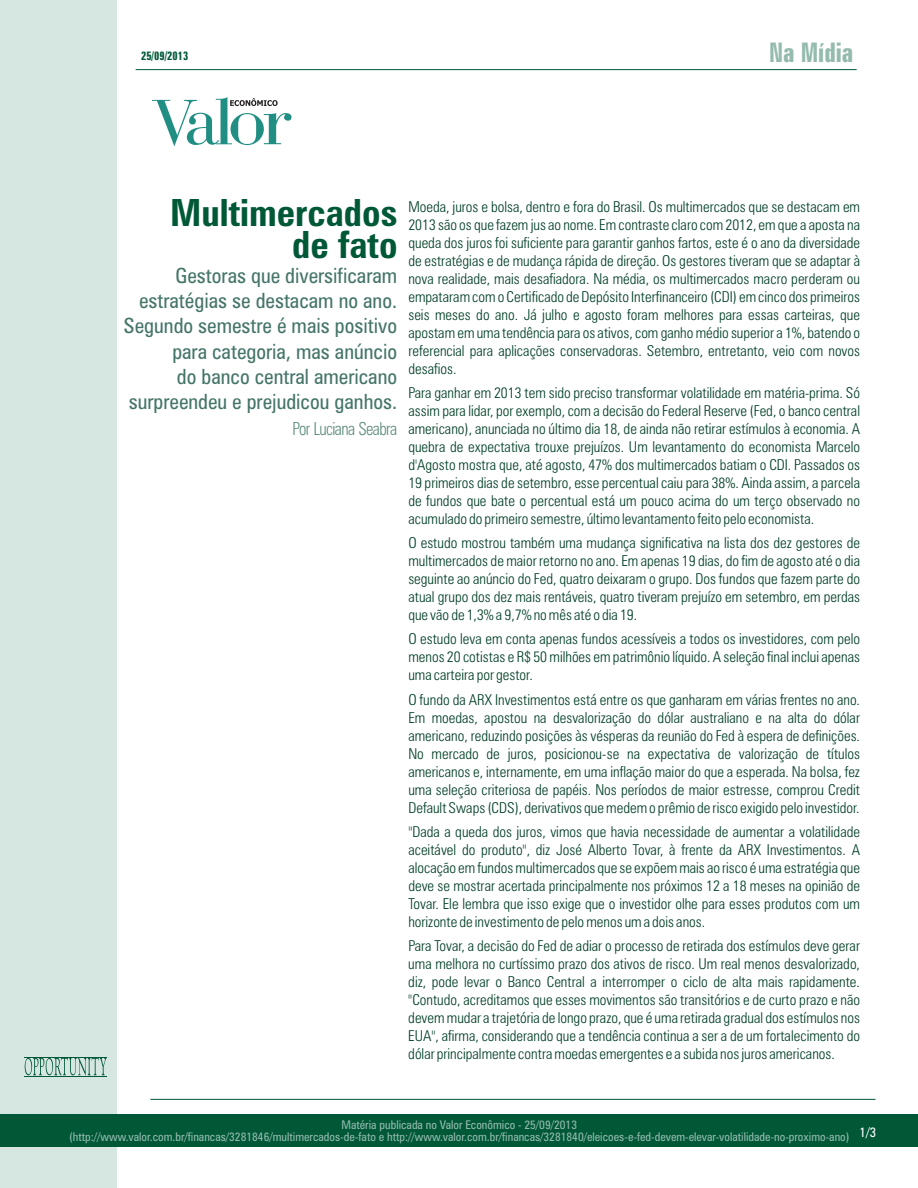
<style>
.page{position:relative;width:918px;height:1188px;background:#fff}
.page>*{position:absolute;margin:0;border:0;box-sizing:border-box;transform-origin:0 0}
.t1{font:700 condensed 37.5px/32.2px "Zurich BT";color:#005837;text-align:right}
.t2{font:700 extra-condensed 27px "Zurich BT";color:#95bbaf}
.t3{font:condensed 21px/25.2px "Zurich BT";color:#457569;text-align:right}
.t4{font:300 condensed 18px "Zurich BT";letter-spacing:-.035em;color:#5e8d7b;scale:.93 1}
.t5{font:300 condensed 15px/18px "Zurich BT";color:#003f25;text-align:justify}
.t6{font:condensed 13.5px "Zurich BT";color:#fff}
.t7{font:condensed 12px/11.4px "Zurich BT";color:#95bbaf;text-align:center}
.t8{font:700 extra-condensed 12px "Zurich BT";color:#005837}
</style>
<div class="page">
<div style="left:0;top:0;width:117px;height:1188px;background:#d6e6e1"></div>
<hr style="left:136px;top:69px;width:721px;height:1px;background:#005837">
<div style="left:0;top:1114px;width:918px;height:33px;background:#005837"></div>
<hr style="left:24px;top:1057px;width:82px;height:1px;background:#005837">
<hr style="left:24px;top:1076px;width:82px;height:1px;background:#005837">
<svg style="left:25px;top:1058px;width:81px;height:18px"></svg>
<hr style="left:150px;top:1099px;width:725px;height:1px;background:#005837">
<svg style="left:152px;top:97px;width:140px;height:49px"></svg>
<p class="t8" style="left:141px;top:51px;width:49px">25/09/2013</p>
<h2 class="t2" style="left:769px;top:41px;width:86px">Na Mídia</h2>
<h1 class="t1" style="left:170px;top:200px;width:229px">Multimercados de fato</h1>
<h3 class="t3" style="left:124px;top:265px;width:275px">Gestoras que diversificaram estratégias se destacam no ano.<br>Segundo semestre é mais positivo para categoria, mas anúncio<br>do banco central americano surpreendeu e prejudicou ganhos.</h3>
<p class="t4" style="left:293px;top:421px;width:114px">Por Luciana Seabra</p>
<p class="t5" style="left:408px;top:199px;width:453px">Moeda, juros e bolsa, dentro e fora do Brasil. Os multimercados que se destacam em 2013 são os que fazem jus ao nome. Em contraste claro com 2012, em que a aposta na queda dos juros foi suficiente para garantir ganhos fartos, este é o ano da diversidade de estratégias e de mudança rápida de direção. Os gestores tiveram que se adaptar à nova realidade, mais desafiadora. Na média, os multimercados macro perderam ou empataram com o Certificado de Depósito Interfinanceiro (CDI) em cinco dos primeiros seis meses do ano. Já julho e agosto foram melhores para essas carteiras, que apostam em uma tendência para os ativos, com ganho médio superior a 1%, batendo o referencial para aplicações conservadoras. Setembro, entretanto, veio com novos desafios.</p>
<p class="t5" style="left:408px;top:385px;width:453px">Para ganhar em 2013 tem sido preciso transformar volatilidade em matéria-prima. Só assim para lidar, por exemplo, com a decisão do Federal Reserve (Fed, o banco central americano), anunciada no último dia 18, de ainda não retirar estímulos à economia. A quebra de expectativa trouxe prejuízos. Um levantamento do economista Marcelo d'Agosto mostra que, até agosto, 47% dos multimercados batiam o CDI. Passados os 19 primeiros dias de setembro, esse percentual caiu para 38%. Ainda assim, a parcela de fundos que bate o percentual está um pouco acima do um terço observado no acumulado do primeiro semestre, último levantamento feito pelo economista.</p>
<p class="t5" style="left:408px;top:535px;width:453px">O estudo mostrou também uma mudança significativa na lista dos dez gestores de multimercados de maior retorno no ano. Em apenas 19 dias, do fim de agosto até o dia seguinte ao anúncio do Fed, quatro deixaram o grupo. Dos fundos que fazem parte do atual grupo dos dez mais rentáveis, quatro tiveram prejuízo em setembro, em perdas que vão de 1,3% a 9,7% no mês até o dia 19.</p>
<p class="t5" style="left:408px;top:632px;width:453px">O estudo leva em conta apenas fundos acessíveis a todos os investidores, com pelo menos 20 cotistas e R$ 50 milhões em patrimônio líquido. A seleção final inclui apenas uma carteira por gestor.</p>
<p class="t5" style="left:408px;top:692px;width:453px">O fundo da ARX Investimentos está entre os que ganharam em várias frentes no ano.<br>Em moedas, apostou na desvalorização do dólar australiano e na alta do dólar americano, reduzindo posições às vésperas da reunião do Fed à espera de definições.<br>No mercado de juros, posicionou-se na expectativa de valorização de títulos americanos e, internamente, em uma inflação maior do que a esperada. Na bolsa, fez uma seleção criteriosa de papéis. Nos períodos de maior estresse, comprou Credit Default Swaps (CDS), derivativos que medem o prêmio de risco exigido pelo investidor.</p>
<p class="t5" style="left:408px;top:824px;width:453px">"Dada a queda dos juros, vimos que havia necessidade de aumentar a volatilidade aceitável do produto", diz José Alberto Tovar, à frente da ARX Investimentos. A alocação em fundos multimercados que se expõem mais ao risco é uma estratégia que deve se mostrar acertada principalmente nos próximos 12 a 18 meses na opinião de Tovar. Ele lembra que isso exige que o investidor olhe para esses produtos com um horizonte de investimento de pelo menos um a dois anos.</p>
<p class="t5" style="left:408px;top:938px;width:453px">Para Tovar, a decisão do Fed de adiar o processo de retirada dos estímulos deve gerar uma melhora no curtíssimo prazo dos ativos de risco. Um real menos desvalorizado, diz, pode levar o Banco Central a interromper o ciclo de alta mais rapidamente. "Contudo, acreditamos que esses movimentos são transitórios e de curto prazo e não devem mudar a trajetória de longo prazo, que é uma retirada gradual dos estímulos nos EUA", afirma, considerando que a tendência continua a ser a de um fortalecimento do dólar principalmente contra moedas emergentes e a subida nos juros americanos.</p>
<p class="t7" style="left:69px;top:1120px;width:781px">Matéria publicada no Valor Econômico - 25/09/2013<br>(http://www.valor.com.br/financas/3281846/multimercados-de-fato e http://www.valor.com.br/financas/3281840/eleicoes-e-fed-devem-elevar-volatilidade-no-proximo-ano)</p>
<p class="t6" style="left:860px;top:1127px;width:18px">1/3</p>
</div>
